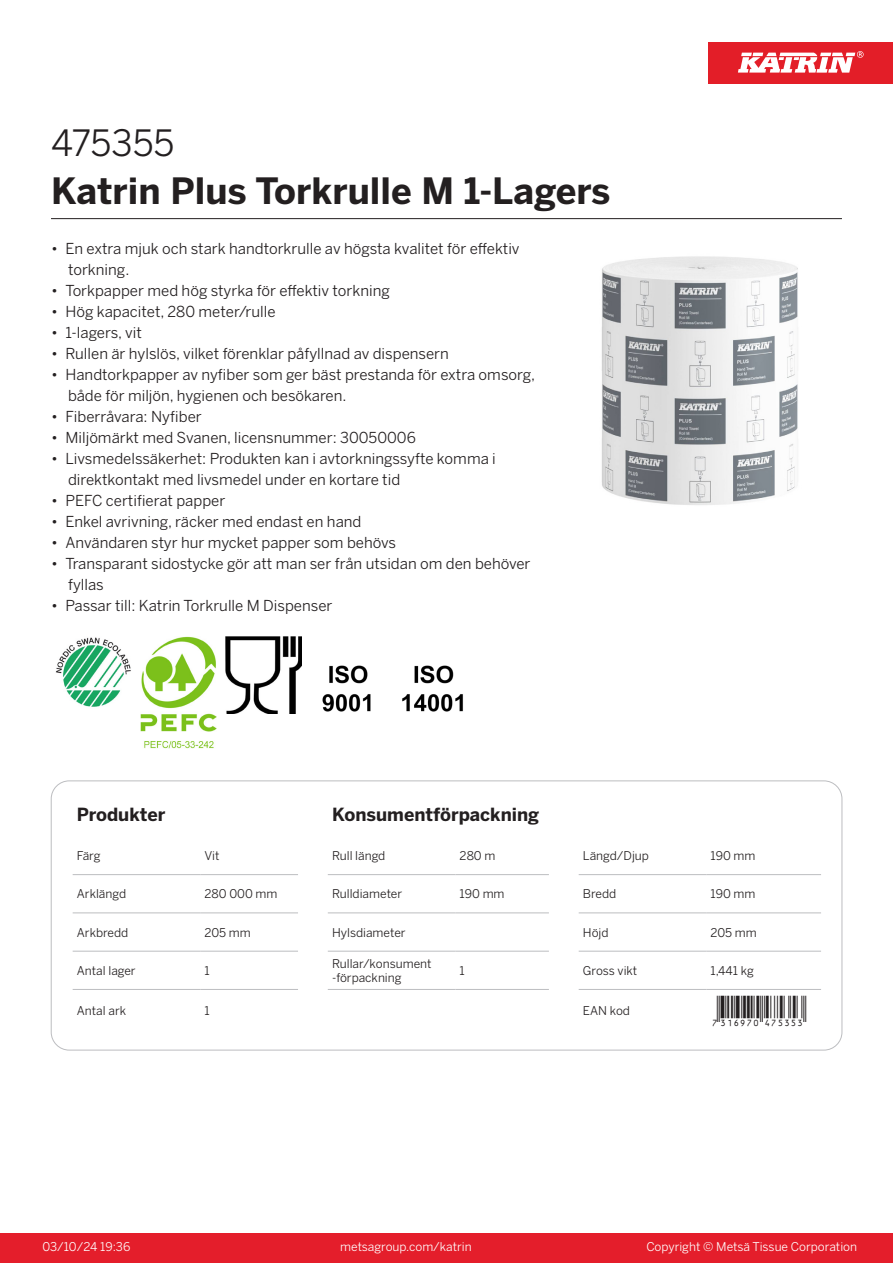
<style>
.page{position:relative;width:893px;height:1263px;background:#fff}
.page>*{position:absolute;margin:0;border:0;box-sizing:border-box;transform-origin:0 0}
.Product_Name{font:700 36px "Benton Sans";color:#231f20}
.External_material_co{font:36px "Benton Sans";color:#231f20}
.T_EAN{font:30px "Viisas EAN Matala";color:#231f20}
.T_TableHeader{font:700 18px "Benton Sans";color:#231f20}
.MarketingBullets{font:15px/21px "Benton Sans";color:#231f20}
.T_TableBody{font:12px "Benton Sans";color:#231f20}
.t1{font:12px "Benton Sans";color:#fff}
</style>
<div class="page">
<div style="left:0;top:1233px;width:893px;height:30px;background:#e41e2b"></div>
<div style="left:708px;top:43px;width:185px;height:41px;background:#e31e28"></div>
<svg style="left:738px;top:51px;width:126px;height:22px"></svg>
<hr style="left:73px;top:874px;width:127px;height:1px;background:#bcbdc0">
<hr style="left:200px;top:874px;width:98px;height:1px;background:#bcbdc0">
<hr style="left:328px;top:874px;width:127px;height:1px;background:#bcbdc0">
<hr style="left:455px;top:874px;width:94px;height:1px;background:#bcbdc0">
<hr style="left:579px;top:874px;width:127px;height:1px;background:#bcbdc0">
<hr style="left:706px;top:874px;width:115px;height:1px;background:#bcbdc0">
<hr style="left:73px;top:913px;width:127px;height:1px;background:#bcbdc0">
<hr style="left:200px;top:913px;width:98px;height:1px;background:#bcbdc0">
<hr style="left:328px;top:913px;width:127px;height:1px;background:#bcbdc0">
<hr style="left:455px;top:913px;width:94px;height:1px;background:#bcbdc0">
<hr style="left:579px;top:913px;width:127px;height:1px;background:#bcbdc0">
<hr style="left:706px;top:913px;width:115px;height:1px;background:#bcbdc0">
<hr style="left:73px;top:951px;width:127px;height:1px;background:#bcbdc0">
<hr style="left:200px;top:951px;width:98px;height:1px;background:#bcbdc0">
<hr style="left:328px;top:951px;width:127px;height:1px;background:#bcbdc0">
<hr style="left:455px;top:951px;width:94px;height:1px;background:#bcbdc0">
<hr style="left:579px;top:951px;width:127px;height:1px;background:#bcbdc0">
<hr style="left:706px;top:951px;width:115px;height:1px;background:#bcbdc0">
<hr style="left:73px;top:989px;width:127px;height:1px;background:#bcbdc0">
<hr style="left:200px;top:989px;width:98px;height:1px;background:#bcbdc0">
<hr style="left:328px;top:989px;width:127px;height:1px;background:#bcbdc0">
<hr style="left:455px;top:989px;width:94px;height:1px;background:#bcbdc0">
<hr style="left:579px;top:989px;width:127px;height:1px;background:#bcbdc0">
<hr style="left:706px;top:989px;width:115px;height:1px;background:#bcbdc0">
<img style="left:601px;top:256px;width:197px;height:249px">
<img style="left:56px;top:637px;width:75px;height:70px">
<img style="left:140px;top:637px;width:77px;height:111px">
<img style="left:225px;top:637px;width:77px;height:77px">
<img style="left:322px;top:665px;width:49px;height:47px">
<img style="left:402px;top:665px;width:61px;height:47px">
<hr style="left:51px;top:218px;width:791px;height:1px;background:#231f20">
<p class="External_material_co" style="left:51px;top:121px;width:125px">475355</p>
<p class="Product_Name" style="left:51px;top:168px;width:561px">Katrin Plus Torkrulle M 1-Lagers</p>
<p class="MarketingBullets" style="left:68px;top:238px;width:453px;text-indent:-17px">• En extra mjuk och stark handtorkrulle av högsta kvalitet för effektiv torkning.</p>
<p class="MarketingBullets" style="left:51px;top:280px;width:340px">• Torkpapper med hög styrka för effektiv torkning</p>
<p class="MarketingBullets" style="left:51px;top:301px;width:226px">• Hög kapacitet, 280 meter/rulle</p>
<p class="MarketingBullets" style="left:51px;top:322px;width:92px">• 1-lagers, vit</p>
<p class="MarketingBullets" style="left:51px;top:343px;width:399px">• Rullen är hylslös, vilket förenklar påfyllnad av dispensern</p>
<p class="MarketingBullets" style="left:68px;top:364px;width:469px;text-indent:-17px">• Handtorkpapper av nyfiber som ger bäst prestanda för extra omsorg, både för miljön, hygienen och besökaren.</p>
<p class="MarketingBullets" style="left:51px;top:406px;width:152px">• Fiberråvara: Nyfiber</p>
<p class="MarketingBullets" style="left:51px;top:427px;width:366px">• Miljömärkt med Svanen, licensnummer: 30050006</p>
<p class="MarketingBullets" style="left:68px;top:448px;width:429px;text-indent:-17px">• Livsmedelssäkerhet: Produkten kan i avtorkningssyfte komma i direktkontakt med livsmedel under en kortare tid</p>
<p class="MarketingBullets" style="left:51px;top:490px;width:176px">• PEFC certifierat papper</p>
<p class="MarketingBullets" style="left:51px;top:511px;width:312px">• Enkel avrivning, räcker med endast en hand</p>
<p class="MarketingBullets" style="left:51px;top:532px;width:347px">• Användaren styr hur mycket papper som behövs</p>
<p class="MarketingBullets" style="left:68px;top:553px;width:464px;text-indent:-17px">• Transparant sidostycke gör att man ser från utsidan om den behöver fyllas</p>
<p class="MarketingBullets" style="left:51px;top:595px;width:283px">• Passar till: Katrin Torkrulle M Dispenser</p>
<p class="T_TableHeader" style="left:77px;top:803px;width:90px">Produkter</p>
<p class="T_TableHeader" style="left:332px;top:803px;width:209px">Konsumentförpackning</p>
<p class="T_TableBody" style="left:77px;top:849px;width:25px">Färg</p>
<p class="T_TableBody" style="left:204px;top:849px;width:16px">Vit</p>
<p class="T_TableBody" style="left:332px;top:849px;width:55px">Rull längd</p>
<p class="T_TableBody" style="left:460px;top:849px;width:37px">280 m</p>
<p class="T_TableBody" style="left:583px;top:849px;width:68px">Längd/Djup</p>
<p class="T_TableBody" style="left:710px;top:849px;width:46px">190 mm</p>
<p class="T_TableBody" style="left:77px;top:887px;width:51px">Arklängd</p>
<p class="T_TableBody" style="left:204px;top:887px;width:75px">280 000 mm</p>
<p class="T_TableBody" style="left:332px;top:887px;width:72px">Rulldiameter</p>
<p class="T_TableBody" style="left:460px;top:887px;width:46px">190 mm</p>
<p class="T_TableBody" style="left:583px;top:887px;width:35px">Bredd</p>
<p class="T_TableBody" style="left:710px;top:887px;width:46px">190 mm</p>
<p class="T_TableBody" style="left:77px;top:925px;width:53px">Arkbredd</p>
<p class="T_TableBody" style="left:204px;top:925px;width:48px">205 mm</p>
<p class="T_TableBody" style="left:332px;top:925px;width:75px">Hylsdiameter</p>
<p class="T_TableBody" style="left:583px;top:925px;width:27px">Höjd</p>
<p class="T_TableBody" style="left:710px;top:925px;width:48px">205 mm</p>
<p class="T_TableBody" style="left:77px;top:963px;width:60px">Antal lager</p>
<p class="T_TableBody" style="left:204px;top:963px;width:7px">1</p>
<p class="T_TableBody" style="left:332px;top:956px;width:101px">Rullar/konsument</p>
<p class="T_TableBody" style="left:332px;top:971px;width:71px">-förpackning</p>
<p class="T_TableBody" style="left:460px;top:963px;width:7px">1</p>
<p class="T_TableBody" style="left:583px;top:963px;width:56px">Gross vikt</p>
<p class="T_TableBody" style="left:710px;top:963px;width:45px">1,441 kg</p>
<p class="T_TableBody" style="left:77px;top:1004px;width:51px">Antal ark</p>
<p class="T_TableBody" style="left:204px;top:1004px;width:7px">1</p>
<p class="T_TableBody" style="left:583px;top:1004px;width:49px">EAN kod</p>
<p class="T_EAN" style="left:710px;top:995px;width:97px">*7316970475353*</p>
<p class="t1" style="left:43px;top:1239px;width:89px">03/10/24 19:36</p>
<p class="t1" style="left:340px;top:1239px;width:133px">metsagroup.com/katrin</p>
<p class="t1" style="left:646px;top:1239px;width:212px">Copyright © Metsä Tissue Corporation</p>
</div>
